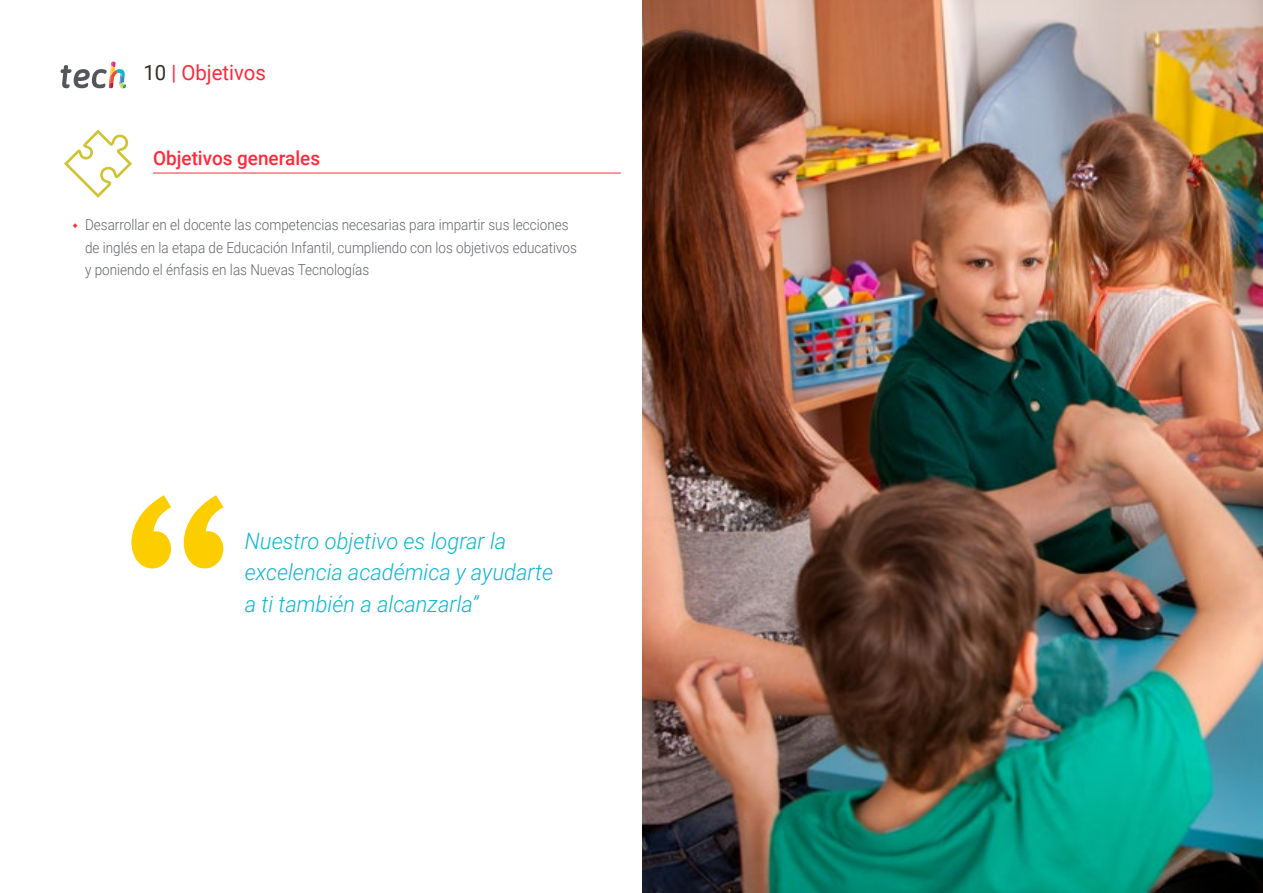
<style>
.page{position:relative;width:1263px;height:893px;background:#fff}
.page>*{position:absolute;margin:0;border:0;box-sizing:border-box;transform-origin:0 0}
.t1{font:italic 300 22.5px/31.5px "Roboto";color:#0fb6cf}
.t2{font:21px "Roboto";color:#ff293a}
.t3{font:500 19.5px "Roboto";color:#ff293a}
.t4{font:300 15px/22.5px "Roboto";color:#61646a;scale:.9 1}
.s1{color:#312e20}
</style>
<div class="page">
<img style="left:642px;top:0;width:621px;height:893px">
<hr style="left:153px;top:173px;width:468px;height:1px;background:#ff293a">
<svg style="left:64px;top:130px;width:68px;height:68px"></svg>
<svg style="left:61px;top:62px;width:65px;height:27px"></svg>
<svg style="left:131px;top:495px;width:93px;height:73px"></svg>
<h2 class="t2" style="left:144px;top:57px;width:124px"><span class="s1">10</span> | Objetivos</h2>
<h3 class="t3" style="left:153px;top:144px;width:169px">Objetivos generales</h3>
<p class="t4" style="left:85px;top:213px;width:548px">Desarrollar en el docente las competencias necesarias para impartir sus lecciones de inglés en la etapa de Educación Infantil, cumpliendo con los objetivos educativos y poniendo el énfasis en las Nuevas Tecnologías</p>
<h1 class="t1" style="left:245px;top:524px;width:310px">Nuestro objetivo es lograr la excelencia académica y ayudarte a ti también a alcanzarla”</h1>
</div>
